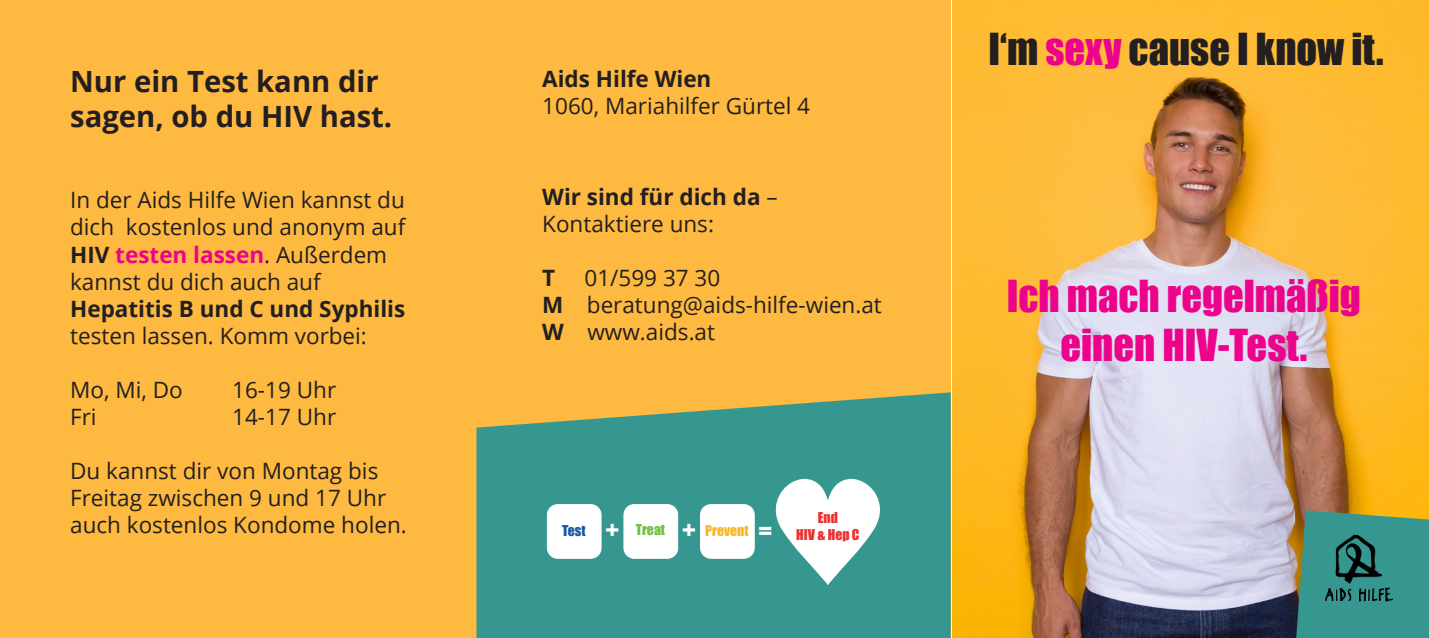
<style>
.page{position:relative;width:1429px;height:638px;background:#fff}
.page>*{position:absolute;margin:0;border:0;box-sizing:border-box;transform-origin:0 0}
.t1{font:40.5px/48.6px "Impact";color:#ed028c;text-align:center}
.t2{font:40.5px "Impact";color:#231f20}
.t3{font:700 29.25px/35.1px "Open Sans";color:#231f20}
.t4{font:22.5px/27px "Open Sans";color:#231f20}
.t5{font:700 22.5px "Open Sans";color:#231f20}
.t6{font:13.72px "Impact";color:#f8b728}
.t7{font:13.72px/16.4px "Impact";color:#ee302e;text-align:center}
.s1{font-weight:700}
.s2{font-weight:700;color:#ed028c}
.s3{font-weight:400}
.s4{color:#185aa3}
.s5{font-size:25.88px;color:#fff}
.s6{color:#71bf44}
.s7{color:#ed028c}
</style>
<div class="page">
<div style="left:478px;top:0;width:472px;height:638px;background:#fdb940"></div>
<div style="left:0;top:0;width:478px;height:638px;background:#fdb940"></div>
<img style="left:952px;top:0;width:477px;height:638px">
<svg style="left:476px;top:392px;width:475px;height:246px;fill:#369791"></svg>
<svg style="left:762px;top:465px;width:123px;height:121px"></svg>
<div style="left:547px;top:504px;width:54px;height:54px;background:#fff;border-radius:10px"></div>
<div style="left:547px;top:504px;width:54px;height:55px;border:1px solid #fff;border-radius:10px"></div>
<div style="left:624px;top:504px;width:54px;height:54px;background:#fff;border-radius:10px"></div>
<div style="left:623px;top:504px;width:55px;height:55px;border:1px solid #fff;border-radius:10px"></div>
<div style="left:700px;top:504px;width:54px;height:54px;background:#fff;border-radius:10px"></div>
<div style="left:700px;top:504px;width:54px;height:55px;border:1px solid #fff;border-radius:10px"></div>
<svg style="left:1296px;top:510px;width:133px;height:128px"></svg>
<img style="left:1322px;top:531px;width:73px;height:73px">
<p class="t3" style="left:70px;top:63px;width:324px">Nur ein Test kann dir sagen, ob du HIV hast.</p>
<p class="t4" style="left:70px;top:186px;width:337px">In der Aids Hilfe Wien kannst du dich kostenlos und anonym auf<br><span class="s1">HIV</span> <span class="s2">testen lassen</span>. Außerdem kannst du dich auch auf<br><span class="s1">Hepatitis B und C und Syphilis </span>testen lassen. Komm vorbei:</p>
<p class="t4" style="left:70px;top:375px;width:114px">Mo, Mi, Do</p>
<p class="t4" style="left:232px;top:375px;width:105px">16-19 Uhr</p>
<p class="t4" style="left:70px;top:402px;width:28px">Fri</p>
<p class="t4" style="left:232px;top:402px;width:105px">14-17 Uhr</p>
<p class="t4" style="left:70px;top:456px;width:338px">Du kannst dir von Montag bis<br>Freitag zwischen 9 und 17 Uhr auch kostenlos Kondome holen.</p>
<p class="t5" style="left:542px;top:63px;width:171px">Aids Hilfe Wien</p>
<p class="t4" style="left:542px;top:92px;width:269px">1060, Mariahilfer Gürtel 4</p>
<p class="t5" style="left:542px;top:181px;width:237px">Wir sind für dich da <span class="s3">–</span></p>
<p class="t4" style="left:542px;top:210px;width:173px">Kontaktiere uns:</p>
<p class="t5" style="left:542px;top:262px;width:15px">T</p>
<p class="t4" style="left:584px;top:264px;width:137px">01/599 37 30</p>
<p class="t4" style="left:542px;top:291px;width:341px"><span class="s1">M</span> beratung@aids-hilfe-wien.at</p>
<p class="t4" style="left:542px;top:318px;width:174px"><span class="s1">W</span> www.aids.at</p>
<p class="t6" style="left:562px;top:520px;width:212px"><span class="s4">Test</span> <span class="s5">+</span> <span class="s6">Treat</span> <span class="s5">+</span> Prevent <span class="s5">=</span></p>
<p class="t7" style="left:796px;top:509px;width:65px">End<br>HIV &amp; Hep C</p>
<p class="t2" style="left:988px;top:18px;width:397px">I‘m <span class="s7">sexy</span> cause I know it.</p>
<p class="t1" style="left:1007px;top:271px;width:356px">Ich mach regelmäßig einen HIV-Test.</p>
</div>
